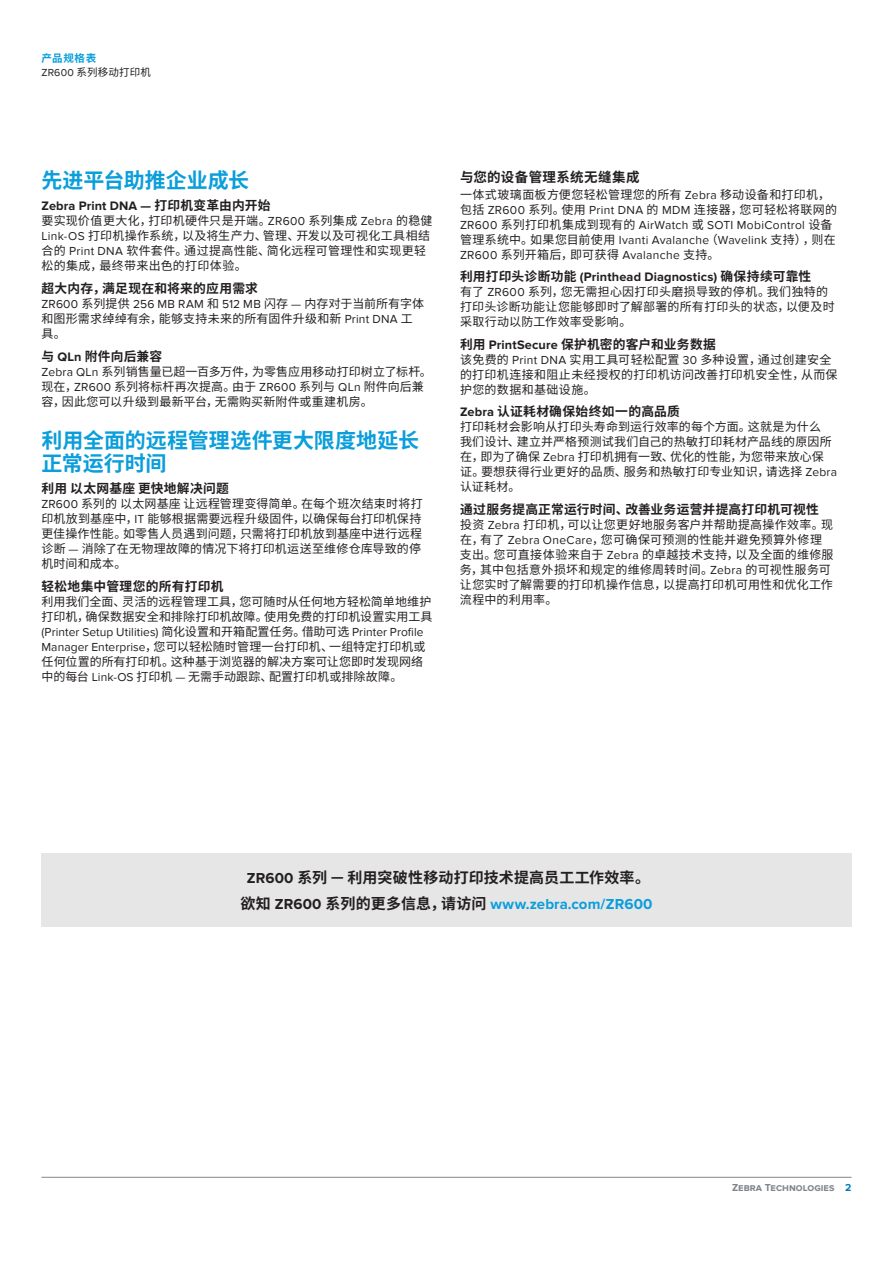
<style>
.page{position:relative;width:893px;height:1263px;background:#fff}
.page>*{position:absolute;margin:0;border:0;box-sizing:border-box;transform-origin:0 0}
.Heading-3{font:700 21px/22.5px "Noto Sans CJ Ksc";letter-spacing:-.005em;color:#0a9edb}
.CTA-Call_To_Action{font:700 15px "Proxima Nova";letter-spacing:.01em;color:#0a9edb}
.CTA-Market_Statement{font:700 15px "Noto Sans CJ Ksc";letter-spacing:.01em;color:#231f20}
.Subhead_1-body_copy{font:700 13.5px "Noto Sans CJ Ksc";letter-spacing:.025em;color:#231f20}
.Heading-4_no_space_a{font:700 12.75px "Noto Sans CJ Ksc";letter-spacing:.02em;color:#231f20}
.Heading-4_no_space_a-2{font:700 12.75px "Proxima Nova";letter-spacing:.01em;color:#231f20}
.Body{font:12px/15px "Noto Sans CJ Ksc";letter-spacing:.015em;color:#231f20}
.Footer_Right{font:700 10.5px "Proxima Nova";color:#7e868d}
.t1{font:10.5px "Noto Sans CJ Ksc";letter-spacing:.015em;color:#231f20}
.Collateral_Type{font:700 10.5px "Noto Sans CJ Ksc";letter-spacing:.06em;color:#0a9edb}
.s1{font-family:"Proxima Nova"}
.s2{font-family:"Noto Sans CJ Ksc"}
.s3{font-family:"Noto Sans CJ Ksc";color:#231f20}
.s4{color:#231f20}
.s5{color:#007cb1}
</style>
<div class="page">
<div style="left:41px;top:853px;width:810px;height:74px;background:#e6e6e7"></div>
<hr style="left:41px;top:1177px;width:810px;height:1px;background:#7e868d">
<p class="Collateral_Type" style="left:41px;top:52px;width:56px">产品规格表</p>
<p class="t1" style="left:41px;top:66px;width:111px"><span class="s1">ZR600</span> 系列移动打印机</p>
<p class="Heading-3" style="left:41px;top:169px;width:209px">先进平台助推企业成长</p>
<p class="Heading-4_no_space_a-2" style="left:41px;top:199px;width:231px">Zebra Print DNA — <span class="s2">打印机变革由内开始</span></p>
<p class="Body" style="left:41px;top:214px;width:393px">要实现价值更大化，打印机硬件只是开端。<span class="s1">ZR600</span> 系列集成 <span class="s1">Zebra</span> 的稳健<span class="s1">Link-OS</span> 打印机操作系统，以及将生产力、管理、开发以及可视化工具相结合的 <span class="s1">Print DNA</span> 软件套件。通过提高性能、简化远程可管理性和实现更轻松的集成，最终带来出色的打印体验。</p>
<p class="Heading-4_no_space_a" style="left:41px;top:281px;width:218px">超大内存，满足现在和将来的应用需求</p>
<p class="Body" style="left:41px;top:296px;width:384px"><span class="s1">ZR600</span> 系列提供 <span class="s1">256 MB RAM</span> 和 <span class="s1">512 MB</span> 闪存 <span class="s1">—</span> 内存对于当前所有字体和图形需求绰绰有余，能够支持未来的所有固件升级和新 <span class="s1">Print DNA</span> 工具。</p>
<p class="Heading-4_no_space_a" style="left:41px;top:349px;width:122px">与 <span class="s1">QLn</span> 附件向后兼容</p>
<p class="Body" style="left:41px;top:364px;width:392px"><span class="s1">Zebra QLn</span> 系列销售量已超一百多万件，为零售应用移动打印树立了标杆。现在，<span class="s1">ZR600</span> 系列将标杆再次提高。由于 <span class="s1">ZR600</span> 系列与 <span class="s1">QLn</span> 附件向后兼容，因此您可以升级到最新平台，无需购买新附件或重建机房。</p>
<p class="Heading-3" style="left:41px;top:430px;width:379px">利用全面的远程管理选件更大限度地延长正常运行时间</p>
<p class="Heading-4_no_space_a" style="left:41px;top:481px;width:189px">利用 以太网基座 更快地解决问题</p>
<p class="Body" style="left:41px;top:497px;width:383px"><span class="s1">ZR600</span> 系列的以太网基座 让远程管理变得简单。在每个班次结束时将打印机放到基座中，<span class="s1">IT</span> 能够根据需要远程升级固件，以确保每台打印机保持更佳操作性能。如零售人员遇到问题，只需将打印机放到基座中进行远程诊断 <span class="s1">—</span> 消除了在无物理故障的情况下将打印机运送至维修仓库导致的停机时间和成本。</p>
<p class="Heading-4_no_space_a" style="left:41px;top:579px;width:183px">轻松地集中管理您的所有打印机</p>
<p class="Body" style="left:41px;top:594px;width:393px">利用我们全面、灵活的远程管理工具，您可随时从任何地方轻松简单地维护打印机，确保数据安全和排除打印机故障。使用免费的打印机设置实用工具<span class="s1">(Printer Setup Utilities)</span> 简化设置和开箱配置任务。借助可选 <span class="s1">Printer Profile Manager Enterprise</span>，您可以轻松随时管理一台打印机、一组特定打印机或任何位置的所有打印机。这种基于浏览器的解决方案可让您即时发现网络中的每台 <span class="s1">Link-OS</span> 打印机 <span class="s1">—</span> 无需手动跟踪、配置打印机或排除故障。</p>
<p class="Subhead_1-body_copy" style="left:460px;top:170px;width:181px">与您的设备管理系统无缝集成</p>
<p class="Body" style="left:460px;top:187px;width:379px">一体式玻璃面板方便您轻松管理您的所有 <span class="s1">Zebra</span> 移动设备和打印机，包括 <span class="s1">ZR600</span> 系列。使用 <span class="s1">Print DNA</span> 的 <span class="s1">MDM</span> 连接器，您可轻松将联网的<span class="s1">ZR600</span> 系列打印机集成到现有的 <span class="s1">AirWatch</span> 或 <span class="s1">SOTI MobiControl</span> 设备管理系统中。如果您目前使用 <span class="s1">Ivanti Avalanche</span>（<span class="s1">Wavelink</span> 支持），则在<span class="s1">ZR600</span> 系列开箱后，即可获得 <span class="s1">Avalanche</span> 支持。</p>
<p class="Heading-4_no_space_a-2" style="left:460px;top:269px;width:353px"><span class="s2">利用打印头诊断功能</span> (Printhead Diagnostics) <span class="s2">确保持续可靠性</span></p>
<p class="Body" style="left:460px;top:284px;width:376px">有了 <span class="s1">ZR600</span> 系列，您无需担心因打印头磨损导致的停机。我们独特的打印头诊断功能让您能够即时了解部署的所有打印头的状态，以便及时采取行动以防工作效率受影响。</p>
<p class="Heading-4_no_space_a" style="left:460px;top:337px;width:258px">利用 <span class="s1">PrintSecure</span> 保护机密的客户和业务数据</p>
<p class="Body" style="left:460px;top:352px;width:379px">该免费的 <span class="s1">Print DNA</span> 实用工具可轻松配置 <span class="s1">30</span> 多种设置，通过创建安全的打印机连接和阻止未经授权的打印机访问改善打印机安全性，从而保护您的数据和基础设施。</p>
<p class="Heading-4_no_space_a" style="left:460px;top:404px;width:221px"><span class="s1">Zebra</span> 认证耗材确保始终如一的高品质</p>
<p class="Body" style="left:460px;top:419px;width:379px">打印耗材会影响从打印头寿命到运行效率的每个方面。这就是为什么<br>我们设计、建立并严格预测试我们自己的热敏打印耗材产品线的原因所在，即为了确保 <span class="s1">Zebra</span> 打印机拥有一致、优化的性能，为您带来放心保证。要想获得行业更好的品质、服务和热敏打印专业知识，请选择 <span class="s1">Zebra</span>认证耗材。</p>
<p class="Heading-4_no_space_a" style="left:460px;top:502px;width:360px">通过服务提高正常运行时间、改善业务运营并提高打印机可视性</p>
<p class="Body" style="left:460px;top:517px;width:375px">投资 <span class="s1">Zebra</span> 打印机，可以让您更好地服务客户并帮助提高操作效率。现在，有了 <span class="s1">Zebra OneCare</span>，您可确保可预测的性能并避免预算外修理支出。您可直接体验来自于 <span class="s1">Zebra</span> 的卓越技术支持，以及全面的维修服务，其中包括意外损坏和规定的维修周转时间。<span class="s1">Zebra</span> 的可视性服务可让您实时了解需要的打印机操作信息，以提高打印机可用性和优化工作流程中的利用率。</p>
<p class="CTA-Market_Statement" style="left:247px;top:869px;width:405px"><span class="s1">ZR600</span> 系列 <span class="s1">—</span> 利用突破性移动打印技术提高员工工作效率。</p>
<p class="CTA-Call_To_Action" style="left:240px;top:895px;width:414px"><span class="s3">欲知</span> <span class="s4">ZR600</span> <span class="s3">系列的更多信息，请访问</span> www.zebra.com/ZR600</p>
<p class="Footer_Right" style="left:732px;top:1181px;width:121px">Zebra Technologies <span class="s5">2</span></p>
</div>
